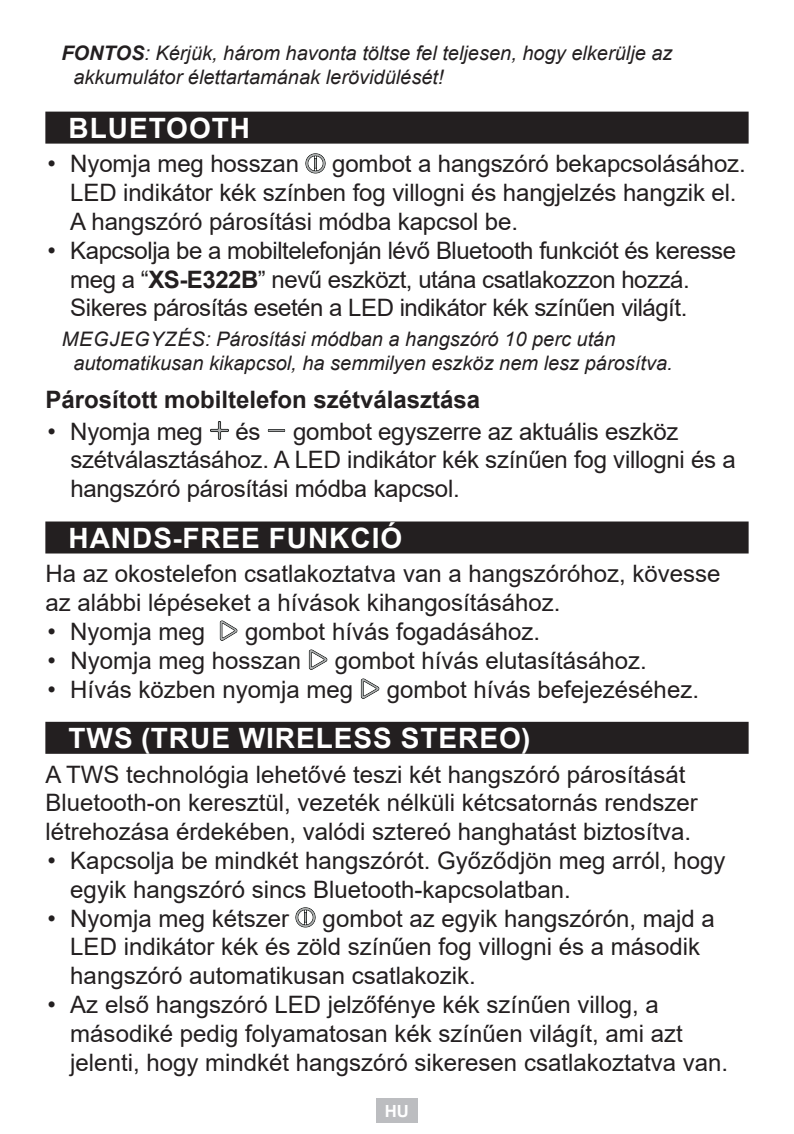
<style>
.page{position:relative;width:794px;height:1134px;background:#fff}
.page>*{position:absolute;margin:0;border:0;box-sizing:border-box;transform-origin:0 0}
.t1{font:700 28px "Arial";letter-spacing:.035em;color:#fff}
.t2{font:24px/28.8px "Arial";color:#231f20}
.t3{font:24px/28.8px "Arial";letter-spacing:-.02em;color:#231f20}
.t4{font:700 24px "Arial";color:#231f20}
.t5{font:italic 20px/24px "Arial";color:#231f20}
.t6{font:700 16.8px "Arial";color:#fff}
.s1{font-weight:700}
</style>
<div class="page">
<div style="left:376px;top:1098px;width:42px;height:25px;background:#bcbdc0"></div>
<div style="left:45px;top:112px;width:703px;height:32px;background:#231f20"></div>
<div style="left:45px;top:521px;width:703px;height:32px;background:#231f20"></div>
<div style="left:45px;top:722px;width:703px;height:32px;background:#231f20"></div>
<img style="left:305px;top:153px;width:21px;height:20px">
<img style="left:210px;top:421px;width:19px;height:19px">
<img style="left:267px;top:429px;width:19px;height:3px">
<img style="left:219px;top:621px;width:19px;height:20px">
<img style="left:308px;top:649px;width:20px;height:21px">
<img style="left:360px;top:678px;width:20px;height:20px">
<img style="left:296px;top:907px;width:20px;height:21px">
<p class="t5" style="left:73px;top:41px;width:600px;text-indent:-12px"><span class="s1">FONTOS</span>: Kérjük, három havonta töltse fel teljesen, hogy elkerülje az akkumulátor élettartamának lerövidülését!</p>
<p class="t1" style="left:69px;top:108px;width:183px">BLUETOOTH</p>
<p class="t2" style="left:48px;top:149px;width:253px">• Nyomja meg hosszan</p>
<p class="t2" style="left:70px;top:149px;width:677px;text-indent:262px">gombot a hangszóró bekapcsolásához.<br>LED indikátor kék színben fog villogni és hangjelzés hangzik el.<br>A hangszóró párosítási módba kapcsol be.</p>
<p class="t3" style="left:70px;top:236px;width:667px;text-indent:-23px">• Kapcsolja be a mobiltelefonján lévő Bluetooth funkciót és keresse meg a “<span class="s1">XS-E322B</span>” nevű eszközt, utána csatlakozzon hozzá.<br>Sikeres párosítás esetén a LED indikátor kék színűen világít.</p>
<p class="t5" style="left:73px;top:327px;width:601px;text-indent:-12px">MEGJEGYZÉS: Párosítási módban a hangszóró 10 perc után automatikusan kikapcsol, ha semmilyen eszköz nem lesz párosítva.</p>
<p class="t4" style="left:45px;top:383px;width:436px">Párosított mobiltelefon szétválasztása</p>
<p class="t2" style="left:48px;top:417px;width:157px">• Nyomja meg</p>
<p class="t2" style="left:235px;top:417px;width:27px">és</p>
<p class="t2" style="left:70px;top:417px;width:667px;text-indent:223px">gombot egyszerre az aktuális eszköz szétválasztásához. A LED indikátor kék színűen fog villogni és a hangszóró párosítási módba kapcsol.</p>
<p class="t1" style="left:69px;top:518px;width:335px">HANDS-FREE FUNKCIÓ</p>
<p class="t2" style="left:45px;top:559px;width:676px">Ha az okostelefon csatlakoztatva van a hangszóróhoz, kövesse az alábbi lépéseket a hívások kihangosításához.</p>
<p class="t2" style="left:48px;top:617px;width:159px">• Nyomja meg</p>
<p class="t2" style="left:245px;top:617px;width:296px">gombot hívás fogadásához.</p>
<p class="t2" style="left:48px;top:646px;width:255px">• Nyomja meg hosszan</p>
<p class="t2" style="left:335px;top:646px;width:314px">gombot hívás elutasításához.</p>
<p class="t2" style="left:48px;top:674px;width:307px">• Hívás közben nyomja meg</p>
<p class="t2" style="left:387px;top:674px;width:314px">gombot hívás befejezéséhez.</p>
<p class="t1" style="left:69px;top:718px;width:463px">TWS (TRUE WIRELESS STEREO)</p>
<p class="t2" style="left:45px;top:760px;width:654px">A TWS technológia lehetővé teszi két hangszóró párosítását<br>Bluetooth-on keresztül, vezeték nélküli kétcsatornás rendszer létrehozása érdekében, valódi sztereó hanghatást biztosítva.</p>
<p class="t2" style="left:70px;top:846px;width:656px;text-indent:-23px">• Kapcsolja be mindkét hangszórót. Győződjön meg arról, hogy egyik hangszóró sincs Bluetooth-kapcsolatban.</p>
<p class="t2" style="left:48px;top:904px;width:243px">• Nyomja meg kétszer</p>
<p class="t2" style="left:70px;top:904px;width:646px;text-indent:252px">gombot az egyik hangszórón, majd a<br>LED indikátor kék és zöld színűen fog villogni és a második hangszóró automatikusan csatlakozik.</p>
<p class="t2" style="left:70px;top:990px;width:659px;text-indent:-23px">• Az első hangszóró LED jelzőfénye kék színűen villog, a másodiké pedig folyamatosan kék színűen világít, ami azt jelenti, hogy mindkét hangszóró sikeresen csatlakoztatva van.</p>
<p class="t6" style="left:385px;top:1099px;width:26px">HU</p>
</div>
